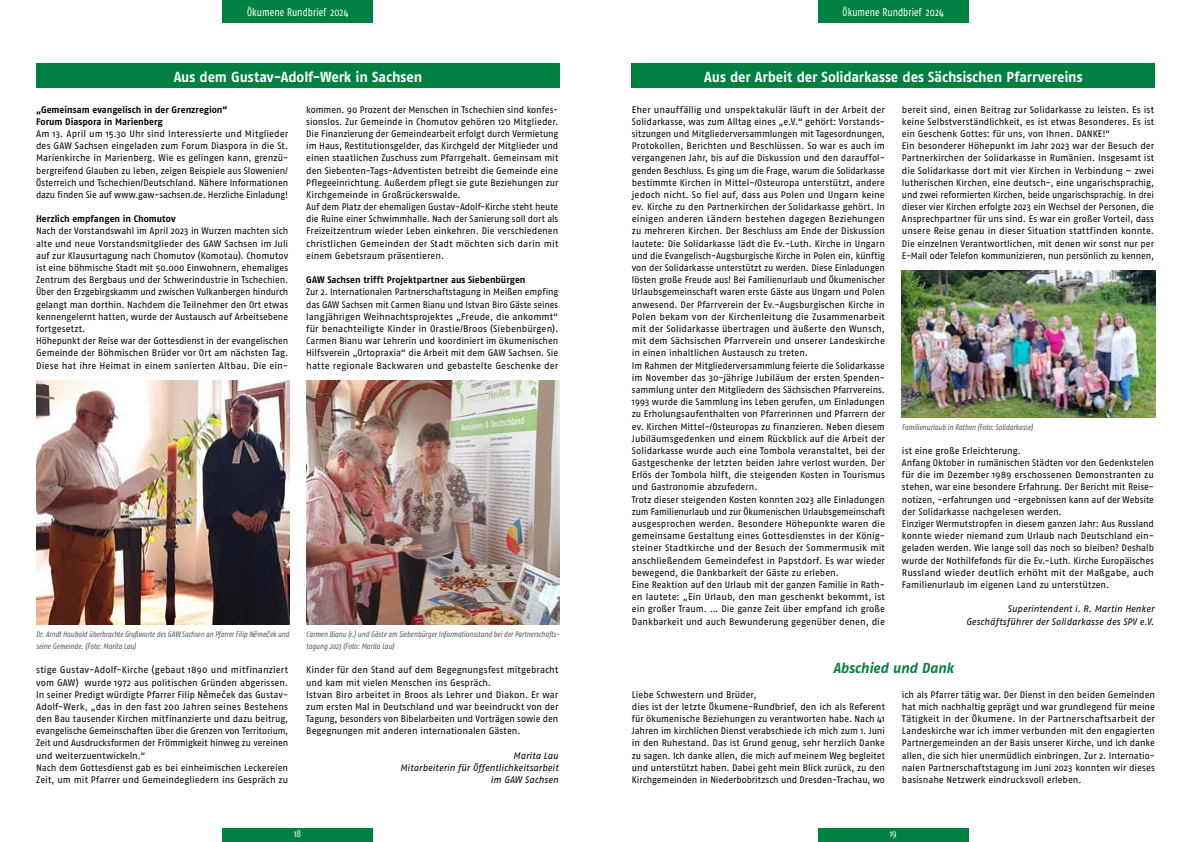
<style>
.page{position:relative;width:1191px;height:842px;background:#fff}
.page>*{position:absolute;margin:0;border:0;box-sizing:border-box;transform-origin:0 0}
.t1{font:700 14.5px "Fago No";letter-spacing:-.01em;color:#fff;scale:.96 1}
.t2{font:italic 700 14.5px "Fago No";letter-spacing:-.01em;color:#008142;scale:.96 1}
.t3{font:11px "Fago Co";letter-spacing:.01em;color:#fff;scale:.96 1}
.t4{font:10px "Fago Co";color:#fff;scale:.96 1}
.t5{font:9.5px/12.2px "Fago No";color:#000}
.t6{font:9.5px/12.2px "Fago No";color:#000;scale:.96 1}
.t7{font:9.5px/12.2px "Fago No";color:#000;text-align:justify;scale:.95 1}
.t8{font:700 9.5px/12.2px "Fago No";color:#000;scale:.96 1}
.t9{font:italic 9.5px/12.2px "Fago No";letter-spacing:.005em;color:#000;text-align:right}
.t10{font:italic 8px/12.2px "Fago Co";color:#565655}
.s1{font-family:"Calibri";font-size:9px}
.s2{font-family:"Calibri";font-size:11px}
</style>
<div class="page">
<div style="left:222px;top:828px;width:151px;height:14px;background:#008142"></div>
<div style="left:818px;top:828px;width:150px;height:14px;background:#008142"></div>
<div style="left:222px;top:0;width:151px;height:23px;background:#008142"></div>
<div style="left:818px;top:0;width:150px;height:23px;background:#008142"></div>
<img style="left:901px;top:271px;width:254px;height:146px">
<div style="left:36px;top:64px;width:523px;height:24px;background:#008142"></div>
<img style="left:36px;top:381px;width:253px;height:243px">
<img style="left:306px;top:381px;width:253px;height:243px">
<div style="left:631px;top:64px;width:524px;height:24px;background:#008142"></div>
<p class="t3" style="left:247px;top:6px;width:107px">Ökumene Rundbrief 2024</p>
<p class="t3" style="left:842px;top:6px;width:107px">Ökumene Rundbrief 2024</p>
<h1 class="t1" style="left:174px;top:69px;width:260px">Aus dem Gustav-Adolf-Werk in Sachsen</h1>
<p class="t8" style="left:36px;top:103px;width:201px">„Gemeinsam evangelisch in der Grenzregion“<br>Forum Diaspora in Marienberg</p>
<p class="t5" style="left:36px;top:127px;width:254px;text-align:justify">Am 13. April um 15.30 Uhr sind Interessierte und Mitglieder des GAW Sachsen eingeladen zum Forum Diaspora in die St.<br>Marienkirche in Marienberg. Wie es gelingen kann, grenzü&shy;bergreifend Glauben zu leben, zeigen Beispiele aus Slowenien/ Österreich und Tschechien/Deutschland. Nähere Informationen dazu finden Sie auf www.gaw-sachsen.de. Herzliche Einladung!</p>
<p class="t8" style="left:36px;top:213px;width:147px">Herzlich empfangen in Chomutov</p>
<p class="t6" style="left:36px;top:225px;width:264px">Nach der Vorstandswahl im April 2023 in Wurzen machten sich alte und neue Vorstandsmitglieder des GAW Sachsen im Juli auf zur Klausurtagung nach Chomutov (Komotau). Chomutov ist eine böhmische Stadt mit 50.000 Einwohnern, ehemaliges Zentrum des Bergbaus und der Schwerindustrie in Tschechien.<br>Über den Erzgebirgskamm und zwischen Vulkanbergen hindurch gelangt man dorthin. Nachdem die Teilnehmer den Ort etwas kennengelernt hatten, wurde der Austausch auf Arbeitsebene fortgesetzt.<br>Höhepunkt der Reise war der Gottesdienst in der evangelischen Gemeinde der Böhmischen Brüder vor Ort am nächsten Tag.<br>Diese hat ihre Heimat in einem sanierten Altbau. Die ein-</p>
<p class="t6" style="left:306px;top:103px;width:264px">kommen. 90 Prozent der Menschen in Tschechien sind konfes&shy;sionslos. Zur Gemeinde in Chomutov gehören 120 Mitglieder.<br>Die Finanzierung der Gemeindearbeit erfolgt durch Vermietung im Haus, Restitutionsgelder, das Kirchgeld der Mitglieder und einen staatlichen Zuschuss zum Pfarrgehalt. Gemeinsam mit den Siebenten-Tags-Adventisten betreibt die Gemeinde eine Pflegeeinrichtung. Außerdem pflegt sie gute Beziehungen zur Kirchgemeinde in Großrückerswalde.<br>Auf dem Platz der ehemaligen Gustav-Adolf-Kirche steht heute die Ruine einer Schwimmhalle. Nach der Sanierung soll dort als Freizeitzentrum wieder Leben einkehren. Die verschiedenen christlichen Gemeinden der Stadt möchten sich darin mit einem Gebetsraum präsentieren.</p>
<p class="t8" style="left:306px;top:274px;width:230px">GAW Sachsen trifft Projektpartner aus Siebenbürgen</p>
<p class="t7" style="left:306px;top:286px;width:267px">Zur 2. Internationalen Partnerschaftstagung in Meißen empfing das GAW Sachsen mit Carmen Bianu und Istvan Biro Gäste seines langjährigen Weihnachtsprojektes „Freude, die ankommt“ für benachteiligte Kinder in Orastie/Broos (Siebenbürgen).<br>Carmen Bianu war Lehrerin und koordiniert im ökumenischen Hilfsverein „Ortopraxia“ die Arbeit mit dem GAW Sachsen. Sie hatte regionale Backwaren und gebastelte Geschenke der</p>
<p class="t10" style="left:36px;top:628px;width:254px">Dr. Arndt Haubold überbrachte Grußworte des GAW Sachsen an Pfarrer Filip N<span class="s1">ě</span>me<span class="s1">č</span>ek und seine Gemeinde. (Foto: Marita Lau)</p>
<p class="t10" style="left:306px;top:628px;width:254px">Carmen Bianu (r.) und Gäste am Siebenbürger Informationsstand bei der Partnerschafts&shy;tagung 2023 (Foto: Marita Lau)</p>
<p class="t5" style="left:36px;top:664px;width:254px">stige Gustav-Adolf-Kirche (gebaut 1890 und mitfinanziert vom GAW) wurde 1972 aus politischen Gründen abgerissen.<br>In seiner Predigt würdigte Pfarrer Filip N<span class="s2">ě</span>me<span class="s2">č</span>ek das Gustav-Adolf-Werk, „das in den fast 200 Jahren seines Bestehens den Bau tausender Kirchen mitfinanzierte und dazu beitrug, evangelische Gemeinschaften über die Grenzen von Territorium, Zeit und Ausdrucksformen der Frömmigkeit hinweg zu vereinen und weiterzuentwickeln.“<br>Nach dem Gottesdienst gab es bei einheimischen Leckereien Zeit, um mit Pfarrer und Gemeindegliedern ins Gespräch zu</p>
<p class="t5" style="left:306px;top:664px;width:254px">Kinder für den Stand auf dem Begegnungsfest mitgebracht und kam mit vielen Menschen ins Gespräch.<br>Istvan Biro arbeitet in Broos als Lehrer und Diakon. Er war zum ersten Mal in Deutschland und war beeindruckt von der Tagung, besonders von Bibelarbeiten und Vorträgen sowie den Begegnungen mit anderen internationalen Gästen.</p>
<p class="t9" style="left:400px;top:749px;width:160px">Marita Lau<br>Mitarbeiterin für Öffentlichkeitsarbeit im GAW Sachsen</p>
<h1 class="t1" style="left:704px;top:69px;width:395px">Aus der Arbeit der Solidarkasse des Sächsischen Pfarrvereins</h1>
<p class="t5" style="left:632px;top:103px;width:255px">Eher unauffällig und unspektakulär läuft in der Arbeit der Solidarkasse, was zum Alltag eines „e.V.“ gehört: Vorstands&shy;sitzungen und Mitgliederversammlungen mit Tagesordnungen, Protokollen, Berichten und Beschlüssen. So war es auch im vergangenen Jahr, bis auf die Diskussion und den darauffol&shy;genden Beschluss. Es ging um die Frage, warum die Solidarkasse bestimmte Kirchen in Mittel-/Osteuropa unterstützt, andere jedoch nicht. So fiel auf, dass aus Polen und Ungarn keine ev. Kirche zu den Partnerkirchen der Solidarkasse gehört. In einigen anderen Ländern bestehen dagegen Beziehungen zu mehreren Kirchen. Der Beschluss am Ende der Diskussion lautete: Die Solidarkasse lädt die Ev.-Luth. Kirche in Ungarn und die Evangelisch-Augsburgische Kirche in Polen ein, künftig von der Solidarkasse unterstützt zu werden. Diese Einladungen lösten große Freude aus! Bei Familienurlaub und Ökumenischer Urlaubsgemeinschaft waren erste Gäste aus Ungarn und Polen anwesend. Der Pfarrverein der Ev.-Augsburgischen Kirche in Polen bekam von der Kirchenleitung die Zusammenarbeit mit der Solidarkasse übertragen und äußerte den Wunsch, mit dem Sächsischen Pfarrverein und unserer Landeskirche in einen inhaltlichen Austausch zu treten.<br>Im Rahmen der Mitgliederversammlung feierte die Solidarkasse im November das 30-jährige Jubiläum der ersten Spenden&shy;sammlung unter den Mitgliedern des Sächsischen Pfarrvereins.<br>1993 wurde die Sammlung ins Leben gerufen, um Einladungen zu Erholungsaufenthalten von Pfarrerinnen und Pfarrern der ev. Kirchen Mittel-/Osteuropas zu finanzieren. Neben diesem Jubiläumsgedenken und einem Rückblick auf die Arbeit der Solidarkasse wurde auch eine Tombola veranstaltet, bei der Gastgeschenke der letzten beiden Jahre verlost wurden. Der Erlös der Tombola hilft, die steigenden Kosten in Tourismus und Gastronomie abzufedern.<br>Trotz dieser steigenden Kosten konnten 2023 alle Einladungen zum Familienurlaub und zur Ökumenischen Urlaubsgemeinschaft ausgesprochen werden. Besondere Höhepunkte waren die gemeinsame Gestaltung eines Gottesdienstes in der König&shy;steiner Stadtkirche und der Besuch der Sommermusik mit anschließendem Gemeindefest in Papstdorf. Es war wieder bewegend, die Dankbarkeit der Gäste zu erleben.<br>Eine Reaktion auf den Urlaub mit der ganzen Familie in Rath&shy;en lautete: „Ein Urlaub, den man geschenkt bekommt, ist ein großer Traum. … Die ganze Zeit über empfand ich große Dankbarkeit und auch Bewunderung gegenüber denen, die</p>
<p class="t5" style="left:902px;top:103px;width:254px">bereit sind, einen Beitrag zur Solidarkasse zu leisten. Es ist keine Selbstverständlichkeit, es ist etwas Besonderes. Es ist ein Geschenk Gottes: für uns, von Ihnen. DANKE!“<br>Ein besonderer Höhepunkt im Jahr 2023 war der Besuch der Partnerkirchen der Solidarkasse in Rumänien. Insgesamt ist die Solidarkasse dort mit vier Kirchen in Verbindung – zwei lutherischen Kirchen, eine deutsch-, eine ungarischsprachig, und zwei reformierten Kirchen, beide ungarischsprachig. In drei dieser vier Kirchen erfolgte 2023 ein Wechsel der Personen, die Ansprechpartner für uns sind. Es war ein großer Vorteil, dass unsere Reise genau in dieser Situation stattfinden konnte.<br>Die einzelnen Verantwortlichen, mit denen wir sonst nur per E-Mail oder Telefon kommunizieren, nun persönlich zu kennen,</p>
<p class="t10" style="left:901px;top:420px;width:133px">Familienurlaub in Rathen (Foto: Solidarkasse)</p>
<p class="t5" style="left:902px;top:444px;width:254px">ist eine große Erleichterung.<br>Anfang Oktober in rumänischen Städten vor den Gedenkstelen für die im Dezember 1989 erschossenen Demonstranten zu stehen, war eine besondere Erfahrung. Der Bericht mit Reise&shy;notizen, -erfahrungen und -ergebnissen kann auf der Website der Solidarkasse nachgelesen werden.<br>Einziger Wermutstropfen in diesem ganzen Jahr: Aus Russland konnte wieder niemand zum Urlaub nach Deutschland ein&shy;geladen werden. Wie lange soll das noch so bleiben? Deshalb wurde der Nothilfefonds für die Ev.-Luth. Kirche Europäisches Russland wieder deutlich erhöht mit der Maßgabe, auch Familienurlaub im eigenen Land zu unterstützen.</p>
<p class="t9" style="left:966px;top:603px;width:189px">Superintendent i. R. Martin Henker<br>Geschäftsführer der Solidarkasse des SPV e.V.</p>
<h1 class="t2" style="left:833px;top:660px;width:127px">Abschied und Dank</h1>
<p class="t5" style="left:632px;top:688px;width:255px">Liebe Schwestern und Brüder,<br>dies ist der letzte Ökumene-Rundbrief, den ich als Referent für ökumenische Beziehungen zu verantworten habe. Nach 41<br>Jahren im kirchlichen Dienst verabschiede ich mich zum 1. Juni in den Ruhestand. Das ist Grund genug, sehr herzlich Danke zu sagen. Ich danke allen, die mich auf meinem Weg begleitet und unterstützt haben. Dabei geht mein Blick zurück, zu den Kirchgemeinden in Niederbobritzsch und Dresden-Trachau, wo</p>
<p class="t5" style="left:902px;top:688px;width:255px;text-align:justify">ich als Pfarrer tätig war. Der Dienst in den beiden Gemeinden hat mich nachhaltig geprägt und war grundlegend für meine Tätigkeit in der Ökumene. In der Partnerschaftsarbeit der Landeskirche war ich immer verbunden mit den engagierten Partnergemeinden an der Basis unserer Kirche, und ich danke allen, die sich hier unermüdlich einbringen. Zur 2. Internatio&shy;nalen Partnerschaftstagung im Juni 2023 konnten wir dieses basisnahe Netzwerk eindrucksvoll erleben.</p>
<p class="t4" style="left:294px;top:827px;width:9px">18</p>
<p class="t4" style="left:889px;top:827px;width:9px">19</p>
</div>
